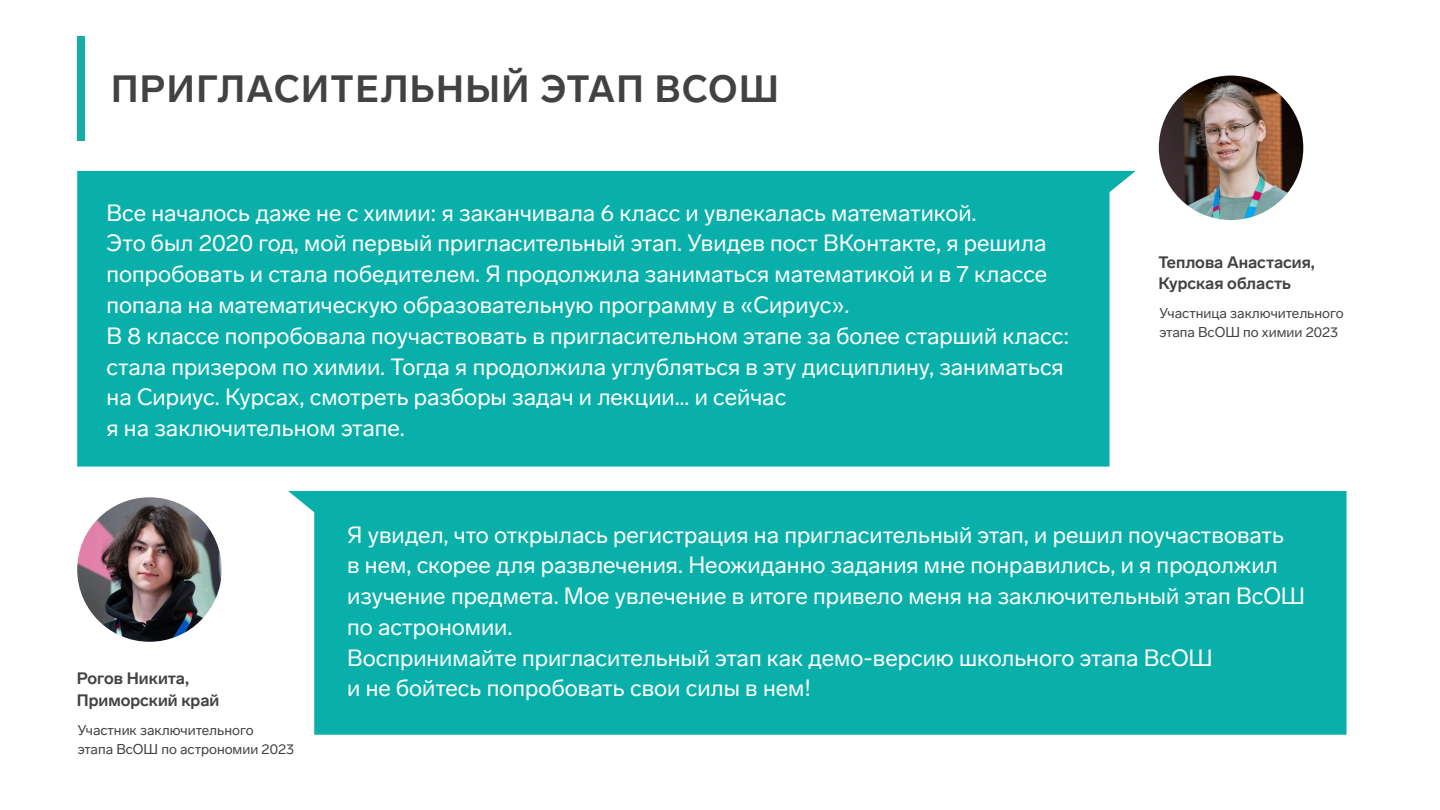
<style>
.page{position:relative;width:1440px;height:810px;background:#fff}
.page>*{position:absolute;margin:0;border:0;box-sizing:border-box;transform-origin:0 0}
.t1{font:700 37.5px "Lab Grotesque";letter-spacing:.04em;color:#424242}
.t2{font:23.25px/30.8px "Lab Grotesque";color:#fff}
.t3{font:700 16.35px/21.7px "Lab Grotesque";color:#424242}
.t4{font:14.1px/18.6px "Lab Grotesque";color:#424242}
</style>
<div class="page">
<div style="left:288px;top:491px;width:1059px;height:244px;background:#08b0a9"></div>
<img style="left:1159px;top:76px;width:144px;height:144px;border-radius:72px">
<img style="left:77px;top:497px;width:145px;height:145px;border-radius:72px">
<div style="left:77px;top:36px;width:8px;height:105px;background:#13afa7"></div>
<div style="left:77px;top:171px;width:1059px;height:296px;background:#08b0a9"></div>
<h1 class="t1" style="left:111px;top:67px;width:669px">ПРИГЛАСИТЕЛЬНЫЙ ЭТАП ВСОШ</h1>
<p class="t2" style="left:107px;top:197px;width:964px">Все началось даже не с химии: я заканчивала 6 класс и увлекалась математикой.<br>Это был 2020 год, мой первый пригласительный этап. Увидев пост ВКонтакте, я решила попробовать и стала победителем. Я продолжила заниматься математикой и в 7 классе попала на математическую образовательную программу в «Сириус».<br>В 8 классе попробовала поучаствовать в пригласительном этапе за более старший класс: стала призером по химии. Тогда я продолжила углубляться в эту дисциплину, заниматься на Сириус. Курсах, смотреть разборы задач и лекции… и сейчас<br>я на заключительном этапе.</p>
<p class="t3" style="left:1159px;top:251px;width:158px">Теплова Анастасия,<br>Курская область</p>
<p class="t4" style="left:1160px;top:304px;width:186px">Участница заключительного этапа ВсОШ по химии 2023</p>
<p class="t3" style="left:77px;top:668px;width:144px">Рогов Никита,<br>Приморский край</p>
<p class="t4" style="left:78px;top:721px;width:218px">Участник заключительного<br>этапа ВсОШ по астрономии 2023</p>
<p class="t2" style="left:347px;top:519px;width:960px">Я увидел, что открылась регистрация на пригласительный этап, и решил поучаствовать<br>в нем, скорее для развлечения. Неожиданно задания мне понравились, и я продолжил изучение предмета. Мое увлечение в итоге привело меня на заключительный этап ВсОШ по астрономии.<br>Воспринимайте пригласительный этап как демо-версию школьного этапа ВсОШ<br>и не бойтесь попробовать свои силы в нем!</p>
</div>
